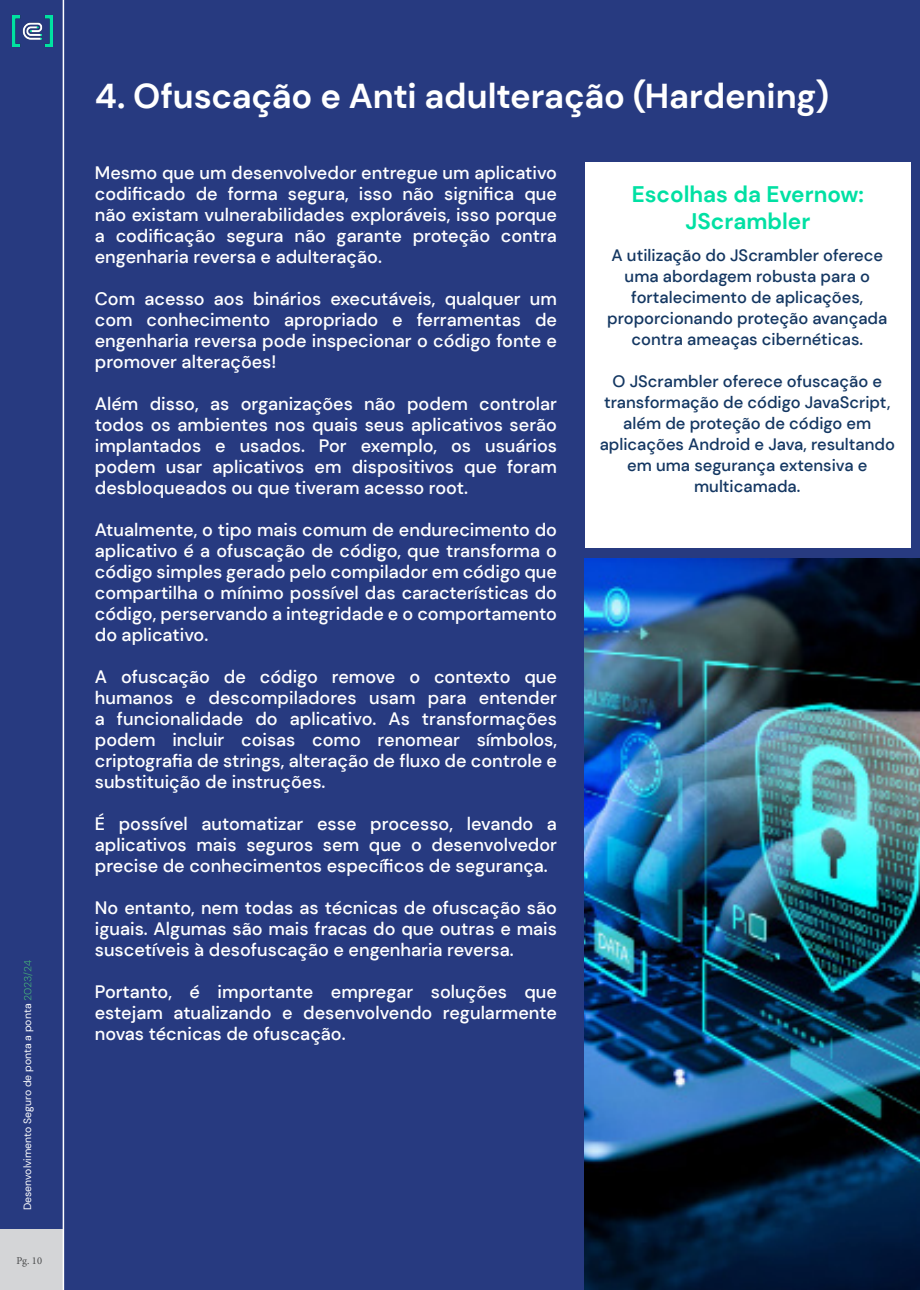
<style>
.page{position:relative;width:920px;height:1290px;background:#273a80}
.page>*{position:absolute;margin:0;border:0;box-sizing:border-box;transform-origin:0 0}
.Paragraph_Style_26{font:700 34.5px "DM Sans";letter-spacing:-.005em;color:#fff}
.Sub_Title{font:700 22.5px/27px "DM Sans";color:#00e0a3;text-align:center}
.t1{font:500 18px/21px "DM Sans";color:#fff;text-align:justify}
.t2{font:500 16.5px/21px "DM Sans";color:#143762;text-align:center}
.t3{font:10.5px "DM Sans";color:#fff}
.t4{font:10.5px "Minion Pro";color:#4b4c4d}
</style>
<div class="page">
<img style="left:12px;top:15px;width:41px;height:31px">
<div style="left:0;top:1229px;width:63px;height:61px;background:#d4d5d7"></div>
<hr style="left:63px;top:0;width:1px;height:1290px;background:#fff">
<img style="left:584px;top:558px;width:336px;height:732px">
<div style="left:585px;top:162px;width:325px;height:386px;background:#fff"></div>
<p class="t3" style="left:21px;top:1210px;width:252px;rotate:-90deg">Desenvolvimento Seguro de ponta a ponta 2023/24</p>
<p class="t4" style="left:16px;top:1254px;width:27px">Pg. 10</p>
<p class="Paragraph_Style_26" style="left:95px;top:74px;width:736px">4. Ofuscação e Anti adulteração (Hardening)</p>
<p class="t1" style="left:95px;top:162px;width:464px">Mesmo que um desenvolvedor entregue um aplicativo codificado de forma segura, isso não significa que não existam vulnerabilidades exploráveis, isso porque a codificação segura não garante proteção contra engenharia reversa e adulteração.</p>
<p class="t1" style="left:95px;top:288px;width:464px">Com acesso aos binários executáveis, qualquer um com conhecimento apropriado e ferramentas de engenharia reversa pode inspecionar o código fonte e promover alterações!</p>
<p class="t1" style="left:95px;top:393px;width:464px">Além disso, as organizações não podem controlar todos os ambientes nos quais seus aplicativos serão implantados e usados. Por exemplo, os usuários podem usar aplicativos em dispositivos que foram desbloqueados ou que tiveram acesso root.</p>
<p class="t1" style="left:95px;top:519px;width:464px">Atualmente, o tipo mais comum de endurecimento do aplicativo é a ofuscação de código, que transforma o código simples gerado pelo compilador em código que compartilha o mínimo possível das características do código, perservando a integridade e o comportamento do aplicativo.</p>
<p class="t1" style="left:95px;top:666px;width:464px">A ofuscação de código remove o contexto que humanos e descompiladores usam para entender a funcionalidade do aplicativo. As transformações podem incluir coisas como renomear símbolos, criptografia de strings, alteração de fluxo de controle e substituição de instruções.</p>
<p class="t1" style="left:95px;top:813px;width:464px">É possível automatizar esse processo, levando a aplicativos mais seguros sem que o desenvolvedor precise de conhecimentos específicos de segurança.</p>
<p class="t1" style="left:95px;top:897px;width:464px">No entanto, nem todas as técnicas de ofuscação são iguais. Algumas são mais fracas do que outras e mais suscetíveis à desofuscação e engenharia reversa.</p>
<p class="t1" style="left:95px;top:981px;width:464px">Portanto, é importante empregar soluções que estejam atualizando e desenvolvendo regularmente novas técnicas de ofuscação.</p>
<p class="Sub_Title" style="left:632px;top:180px;width:234px">Escolhas da Evernow:<br>JScrambler</p>
<p class="t2" style="left:611px;top:245px;width:273px">A utilização do JScrambler oferece uma abordagem robusta para o fortalecimento de aplicações,</p>
<p class="t2" style="left:607px;top:308px;width:282px">proporcionando proteção avançada contra ameaças cibernéticas.</p>
<p class="t2" style="left:613px;top:371px;width:271px">O JScrambler oferece ofuscação e</p>
<p class="t2" style="left:600px;top:392px;width:297px">transformação de código JavaScript, além de proteção de código em aplicações Android e Java, resultando em uma segurança extensiva e multicamada.</p>
</div>
